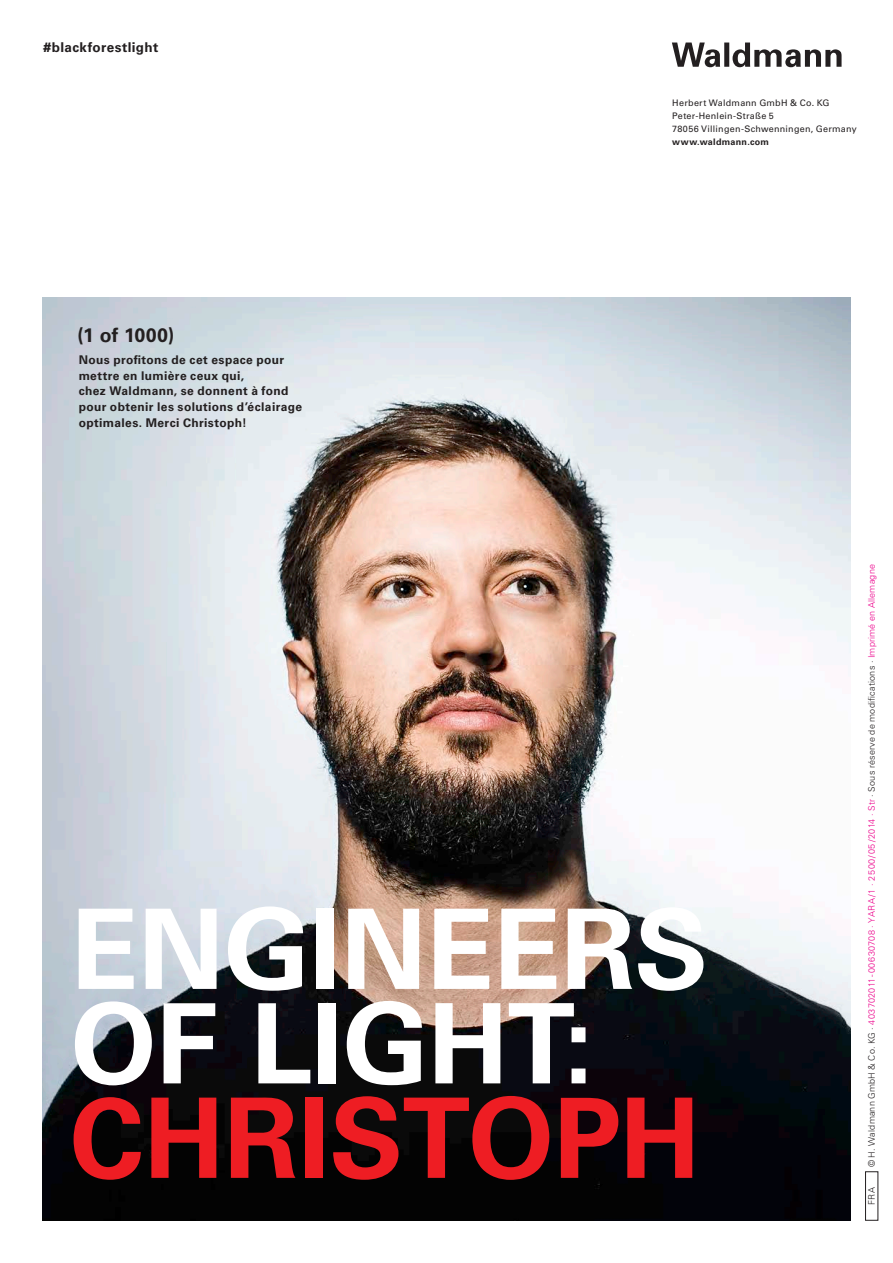
<style>
.page{position:relative;width:893px;height:1263px;background:#fff}
.page>*{position:absolute;margin:0;border:0;box-sizing:border-box;transform-origin:0 0}
.DE_U4_Headline_Neg_V{font:700 111px/94.5px "Univers LT Pro 65";letter-spacing:-.005em;color:#fff}
.ITA_U4_1_of_1000_Sch{font:700 19.5px "Univers LT Pro 65";letter-spacing:.02em;color:#231f20}
.DE_U4__blackforestli{font:700 13.5px "Univers LT Pro 65";letter-spacing:.025em;color:#231f20}
.FRA_U4_Christoph_Sch{font:700 12px/15.8px "Univers LT Pro 65";letter-spacing:.03em;color:#231f20}
.Rückseite_Adressen{font:300 9px "Univers LT Pro 45";letter-spacing:.025em;color:#ed028c}
.Rückseite_Adressen_R{font:9px "Univers LT Pro 55 Roman";letter-spacing:.03em;color:#231f20}
.Rückseite_Adressen_R-2{font:700 9px "Univers LT Pro 65";letter-spacing:.03em;color:#231f20}
.Rückseite_Adressen-2{font:300 9px "Univers LT Pro 45";color:#231f20}
.s1{color:#ee1d23}
.s2{color:#231f20}
</style>
<div class="page">
<img style="left:43px;top:298px;width:807px;height:922px">
<svg style="left:672px;top:43px;width:169px;height:24px"></svg>
<div style="left:865px;top:1171px;width:13px;height:49px;border:1px solid #231f20"></div>
<p class="DE_U4__blackforestli" style="left:44px;top:39px;width:116px">#blackforestlight</p>
<p class="Rückseite_Adressen_R" style="left:672px;top:98px;width:159px">Herbert Waldmann GmbH &amp; Co. KG</p>
<p class="Rückseite_Adressen_R" style="left:672px;top:111px;width:103px">Peter-Henlein-Straße 5</p>
<p class="Rückseite_Adressen_R" style="left:672px;top:123px;width:186px">78056 Villingen-Schwenningen, Germany</p>
<p class="Rückseite_Adressen_R-2" style="left:672px;top:136px;width:98px">www.waldmann.com</p>
<p class="ITA_U4_1_of_1000_Sch" style="left:78px;top:323px;width:98px">(1 of 1000)</p>
<p class="FRA_U4_Christoph_Sch" style="left:79px;top:352px;width:225px">Nous profitons de cet espace pour mettre en lumière ceux qui,<br>chez Waldmann, se donnent à fond pour obtenir les solutions d’éclairage optimales. Merci Christoph!</p>
<p class="DE_U4_Headline_Neg_V" style="left:70px;top:903px;width:640px">ENGINEERS<br>OF LIGHT:<br><span class="s1">CHRISTOPH</span></p>
<p class="Rückseite_Adressen" style="left:866px;top:1167px;width:605px;rotate:-90deg"><span class="s2">© H. Waldmann GmbH &amp; Co. KG ·</span> 403702011-00630708 · YARA/1 · 2500/05/2014 · Str <span class="s2">· Sous réserve de modifications ·</span> Imprimé en Allemagne</p>
<p class="Rückseite_Adressen-2" style="left:866px;top:1205px;width:19px;rotate:-90deg">FRA</p>
</div>
